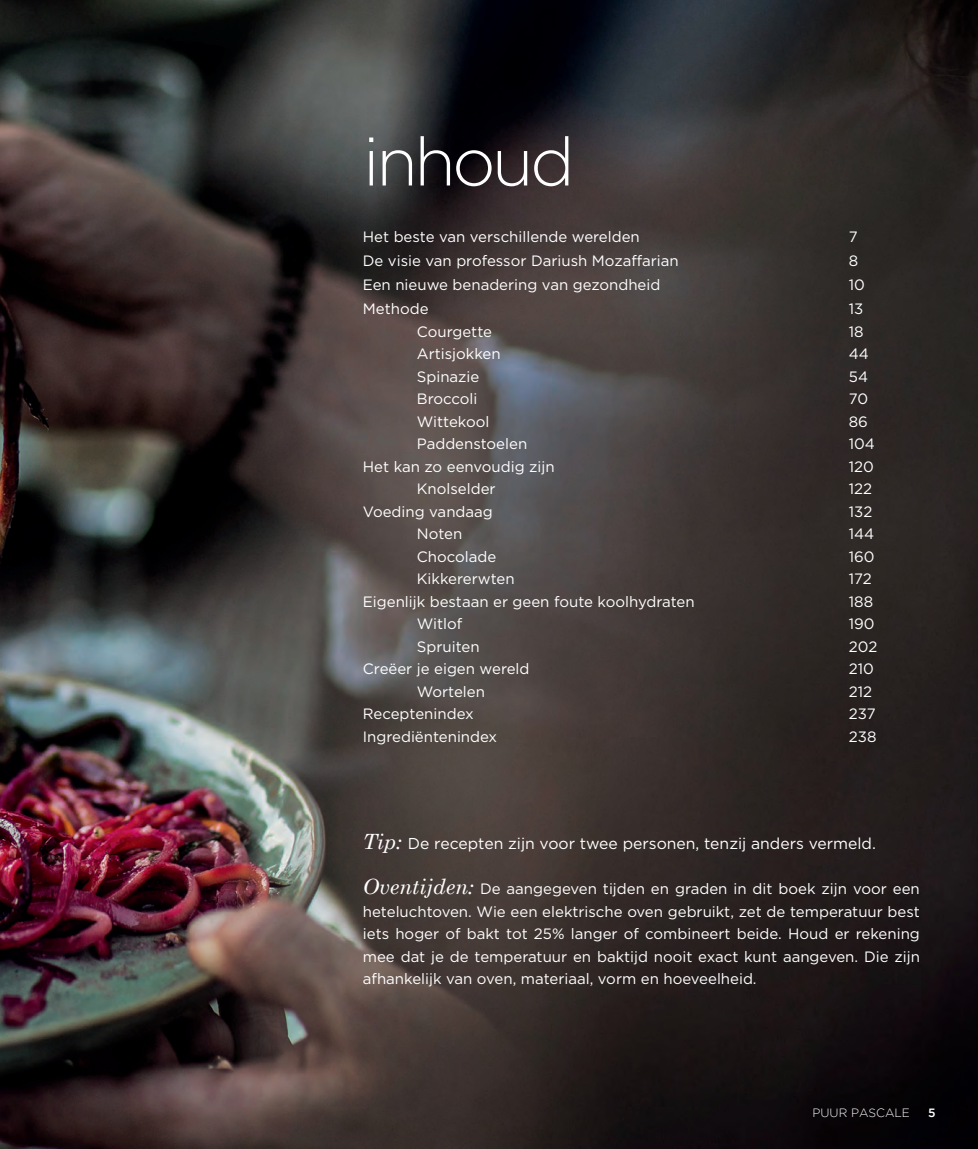
<style>
.page{position:relative;width:978px;height:1149px;background:#fff}
.page>*{position:absolute;margin:0;border:0;box-sizing:border-box;transform-origin:0 0}
.t1{font:300 67.5px "Gotham";letter-spacing:-.05em;color:#fff}
.t2{font:15.75px "Gotham";color:#fff}
.t3{font:15px/22.5px "Gotham";color:#fff;text-align:justify}
.t4{font:300 12px "Gotham";color:#fff}
.t5{font:500 12px "Gotham";color:#fff}
.s1{font-family:"Century Schoolbook";font-style:italic;font-size:21px}
</style>
<div class="page">
<img style="left:0;top:0;width:978px;height:1148px">
<h1 class="t1" style="left:363px;top:125px;width:213px">inhoud</h1>
<p class="t3" style="left:363px;top:225px;width:279px">Het beste van verschillende werelden</p>
<p class="t3" style="left:849px;top:225px;width:10px">7</p>
<p class="t3" style="left:363px;top:249px;width:317px">De visie van professor Dariush Mozaffarian</p>
<p class="t3" style="left:849px;top:249px;width:11px">8</p>
<p class="t3" style="left:363px;top:273px;width:299px">Een nieuwe benadering van gezondheid</p>
<p class="t3" style="left:849px;top:273px;width:18px">10</p>
<p class="t3" style="left:363px;top:297px;width:67px">Methode</p>
<p class="t3" style="left:849px;top:297px;width:16px">13</p>
<p class="t3" style="left:417px;top:320px;width:77px">Courgette</p>
<p class="t3" style="left:849px;top:320px;width:16px">18</p>
<p class="t3" style="left:417px;top:342px;width:85px">Artisjokken</p>
<p class="t3" style="left:849px;top:342px;width:22px">44</p>
<p class="t3" style="left:417px;top:365px;width:64px">Spinazie</p>
<p class="t3" style="left:849px;top:365px;width:21px">54</p>
<p class="t3" style="left:417px;top:387px;width:62px">Broccoli</p>
<p class="t3" style="left:849px;top:387px;width:21px">70</p>
<p class="t3" style="left:417px;top:410px;width:74px">Wittekool</p>
<p class="t3" style="left:849px;top:410px;width:21px">86</p>
<p class="t3" style="left:417px;top:432px;width:112px">Paddenstoelen</p>
<p class="t3" style="left:849px;top:432px;width:28px">104</p>
<p class="t3" style="left:363px;top:455px;width:193px">Het kan zo eenvoudig zijn</p>
<p class="t3" style="left:849px;top:455px;width:27px">120</p>
<p class="t3" style="left:417px;top:477px;width:80px">Knolselder</p>
<p class="t3" style="left:849px;top:477px;width:25px">122</p>
<p class="t3" style="left:363px;top:500px;width:132px">Voeding vandaag</p>
<p class="t3" style="left:849px;top:500px;width:25px">132</p>
<p class="t3" style="left:417px;top:522px;width:47px">Noten</p>
<p class="t3" style="left:849px;top:522px;width:27px">144</p>
<p class="t3" style="left:417px;top:545px;width:81px">Chocolade</p>
<p class="t3" style="left:849px;top:545px;width:27px">160</p>
<p class="t3" style="left:417px;top:567px;width:99px">Kikkererwten</p>
<p class="t3" style="left:849px;top:567px;width:25px">172</p>
<p class="t3" style="left:363px;top:590px;width:333px">Eigenlijk bestaan er geen foute koolhydraten</p>
<p class="t3" style="left:849px;top:590px;width:26px">188</p>
<p class="t3" style="left:417px;top:612px;width:47px">Witlof</p>
<p class="t3" style="left:849px;top:612px;width:27px">190</p>
<p class="t3" style="left:417px;top:635px;width:64px">Spruiten</p>
<p class="t3" style="left:849px;top:635px;width:30px">202</p>
<p class="t3" style="left:363px;top:657px;width:168px">Creëer je eigen wereld</p>
<p class="t3" style="left:849px;top:657px;width:27px">210</p>
<p class="t3" style="left:417px;top:680px;width:70px">Wortelen</p>
<p class="t3" style="left:849px;top:680px;width:25px">212</p>
<p class="t3" style="left:363px;top:702px;width:112px">Receptenindex</p>
<p class="t3" style="left:849px;top:702px;width:28px">237</p>
<p class="t3" style="left:363px;top:725px;width:136px">Ingrediëntenindex</p>
<p class="t3" style="left:849px;top:725px;width:29px">238</p>
<p class="t2" style="left:363px;top:834px;width:515px"><span class="s1">Tip:</span> De recepten zijn voor twee personen, tenzij anders vermeld.</p>
<p class="t3" style="left:363px;top:877px;width:559px"><span class="s1">Oventijden:</span> De aangegeven tijden en graden in dit boek zijn voor een heteluchtoven. Wie een elektrische oven gebruikt, zet de temperatuur best iets hoger of bakt tot 25% langer of combineert beide. Houd er rekening mee dat je de temperatuur en baktijd nooit exact kunt aangeven. Die zijn afhankelijk van oven, materiaal, vorm en hoeveelheid.</p>
<p class="t4" style="left:812px;top:1105px;width:99px">PUUR PASCALE</p>
<p class="t5" style="left:928px;top:1105px;width:9px">5</p>
</div>
